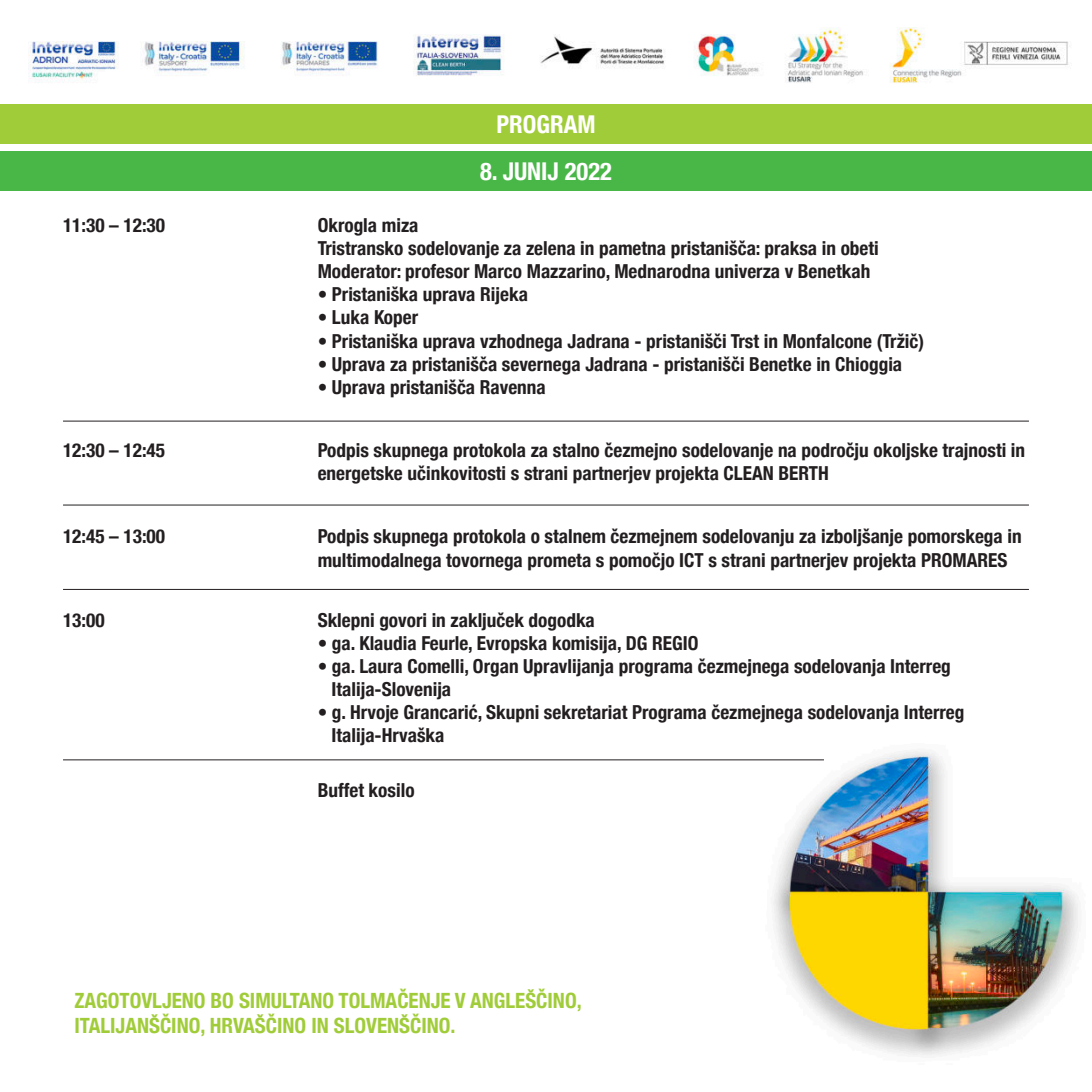
<style>
.page{position:relative;width:1092px;height:1092px;background:#fff}
.page>*{position:absolute;margin:0;border:0;box-sizing:border-box;transform-origin:0 0}
.t1{font:700 condensed 24.5px "Helvetica Neue";color:#fff}
.t2{font:700 condensed 21px/25.2px "Helvetica Neue";color:#a1cc3a}
.t3{font:700 condensed 19.25px/23.1px "Helvetica Neue";color:#231f20}
</style>
<div class="page">
<img style="left:28px;top:27px;width:1050px;height:1029px">
<div style="left:0;top:104px;width:1091px;height:40px;background:#a1cc3a"></div>
<div style="left:0;top:151px;width:1091px;height:40px;background:#49b748"></div>
<hr style="left:63px;top:504px;width:965px;height:1px;background:#231f20">
<hr style="left:63px;top:420px;width:965px;height:1px;background:#231f20">
<hr style="left:63px;top:589px;width:965px;height:1px;background:#231f20">
<hr style="left:63px;top:759px;width:760px;height:1px;background:#231f20">
<p class="t1" style="left:496px;top:104px;width:100px">PROGRAM</p>
<p class="t1" style="left:480px;top:151px;width:133px">8. JUNIJ 2022</p>
<p class="t3" style="left:63px;top:212px;width:104px">11:30 – 12:30</p>
<p class="t3" style="left:317px;top:212px;width:562px">Okrogla miza<br>Tristransko sodelovanje za zelena in pametna pristanišča: praksa in obeti<br>Moderator: profesor Marco Mazzarino, Mednarodna univerza v Benetkah</p>
<p class="t3" style="left:317px;top:281px;width:212px">• Pristaniška uprava Rijeka</p>
<p class="t3" style="left:317px;top:304px;width:102px">• Luka Koper</p>
<p class="t3" style="left:317px;top:328px;width:608px">• Pristaniška uprava vzhodnega Jadrana - pristanišči Trst in Monfalcone (Tržič)</p>
<p class="t3" style="left:317px;top:351px;width:586px">• Uprava za pristanišča severnega Jadrana - pristanišči Benetke in Chioggia</p>
<p class="t3" style="left:317px;top:374px;width:230px">• Uprava pristanišča Ravenna</p>
<p class="t3" style="left:63px;top:437px;width:104px">12:30 – 12:45</p>
<p class="t3" style="left:317px;top:437px;width:709px">Podpis skupnega protokola za stalno čezmejno sodelovanje na področju okoljske trajnosti in energetske učinkovitosti s strani partnerjev projekta CLEAN BERTH</p>
<p class="t3" style="left:63px;top:523px;width:104px">12:45 – 13:00</p>
<p class="t3" style="left:317px;top:523px;width:705px">Podpis skupnega protokola o stalnem čezmejnem sodelovanju za izboljšanje pomorskega in multimodalnega tovornega prometa s pomočjo ICT s strani partnerjev projekta PROMARES</p>
<p class="t3" style="left:63px;top:606px;width:43px">13:00</p>
<p class="t3" style="left:317px;top:606px;width:279px">Sklepni govori in zaključek dogodka</p>
<p class="t3" style="left:317px;top:630px;width:382px">• ga. Klaudia Feurle, Evropska komisija, DG REGIO</p>
<p class="t3" style="left:331px;top:653px;width:620px;text-indent:-14px">• ga. Laura Comelli, Organ Upravlijanja programa čezmejnega sodelovanja Interreg<br>Italija-Slovenija</p>
<p class="t3" style="left:331px;top:699px;width:634px;text-indent:-14px">• g. Hrvoje Grancarić, Skupni sekretariat Programa čezmejnega sodelovanja Interreg<br>Italija-Hrvaška</p>
<p class="t3" style="left:317px;top:776px;width:98px">Buffet kosilo</p>
<p class="t2" style="left:74px;top:986px;width:508px">ZAGOTOVLJENO BO SIMULTANO TOLMAČENJE V ANGLEŠČINO,<br>ITALIJANŠČINO, HRVAŠČINO IN SLOVENŠČINO.</p>
</div>
